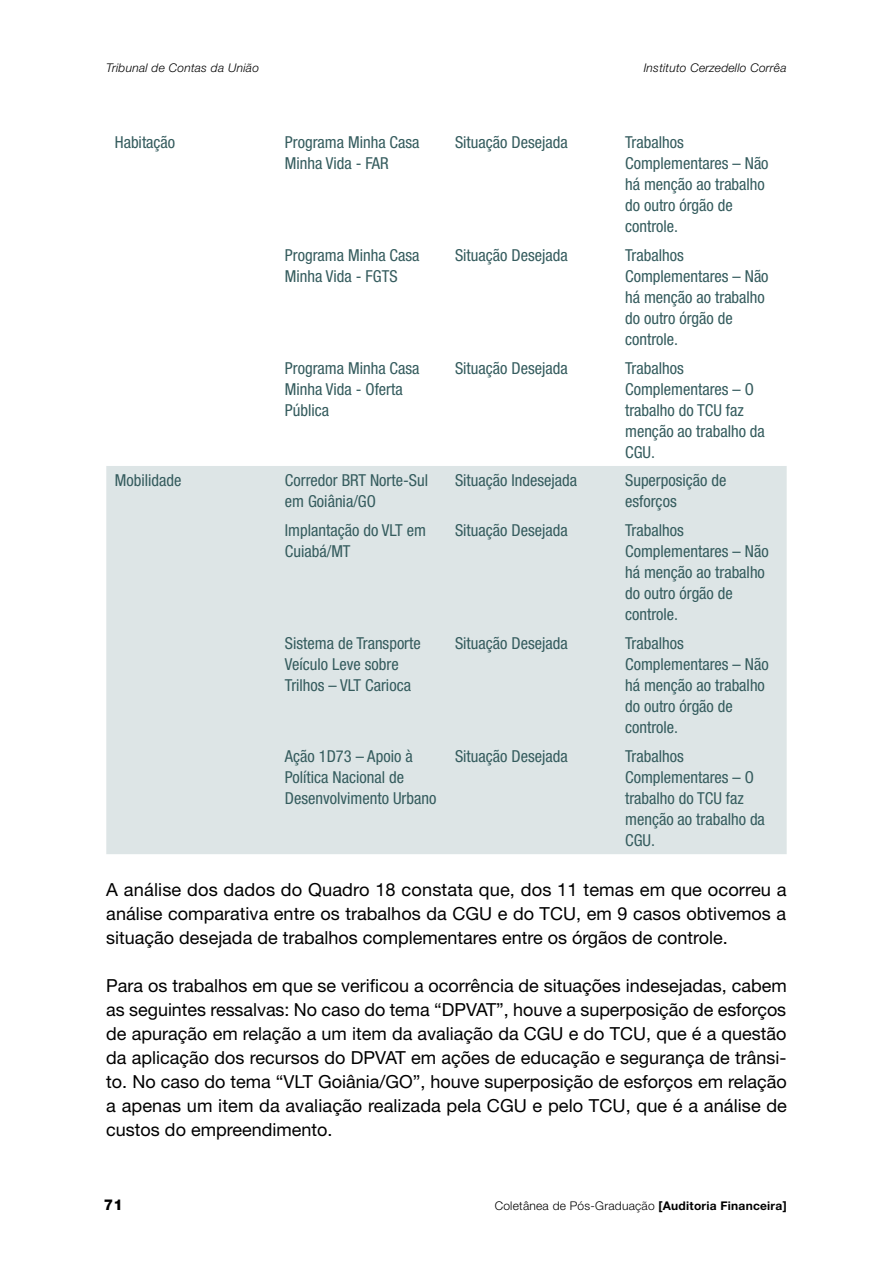
<style>
.page{position:relative;width:893px;height:1263px;background:#fff}
.page>*{position:absolute;margin:0;border:0;box-sizing:border-box;transform-origin:0 0}
.t1{font:18px/24px "Helvetica Neue LT Std";color:#000;text-align:justify}
.t2{font:condensed 16.5px/21px "Helvetica Neue LT Std";color:#355c5e}
.t3{font:800 15px "Helvetica Neue LT Std";color:#000}
.t4{font:italic 300 12px "Helvetica Neue LT Std";letter-spacing:.02em;color:#000}
.t5{font:300 12px "Helvetica Neue LT Std";letter-spacing:.02em;color:#000}
.s1{font-weight:700}
</style>
<div class="page">
<div style="left:106px;top:466px;width:681px;height:388px;background:#dde5e6"></div>
<p class="t4" style="left:106px;top:61px;width:154px">Tribunal de Contas da União</p>
<p class="t4" style="left:644px;top:61px;width:144px">Instituto Cerzedello Corrêa</p>
<p class="t2" style="left:115px;top:131px;width:62px">Habitação</p>
<p class="t2" style="left:285px;top:131px;width:136px">Programa Minha Casa<br>Minha Vida - FAR</p>
<p class="t2" style="left:455px;top:131px;width:114px">Situação Desejada</p>
<p class="t2" style="left:625px;top:131px;width:145px">Trabalhos<br>Complementares – Não há menção ao trabalho do outro órgão de controle.</p>
<p class="t2" style="left:285px;top:244px;width:136px">Programa Minha Casa<br>Minha Vida - FGTS</p>
<p class="t2" style="left:455px;top:244px;width:114px">Situação Desejada</p>
<p class="t2" style="left:625px;top:244px;width:145px">Trabalhos<br>Complementares – Não há menção ao trabalho do outro órgão de controle.</p>
<p class="t2" style="left:285px;top:357px;width:136px">Programa Minha Casa<br>Minha Vida - Oferta<br>Pública</p>
<p class="t2" style="left:455px;top:357px;width:114px">Situação Desejada</p>
<p class="t2" style="left:625px;top:357px;width:141px">Trabalhos<br>Complementares – O trabalho do TCU faz menção ao trabalho da<br>CGU.</p>
<p class="t2" style="left:115px;top:470px;width:68px">Mobilidade</p>
<p class="t2" style="left:285px;top:470px;width:145px">Corredor BRT Norte-Sul em Goiânia/GO</p>
<p class="t2" style="left:455px;top:470px;width:124px">Situação Indesejada</p>
<p class="t2" style="left:625px;top:470px;width:103px">Superposição de esforços</p>
<p class="t2" style="left:285px;top:520px;width:143px">Implantação do VLT em<br>Cuiabá/MT</p>
<p class="t2" style="left:455px;top:520px;width:114px">Situação Desejada</p>
<p class="t2" style="left:625px;top:520px;width:145px">Trabalhos<br>Complementares – Não há menção ao trabalho do outro órgão de controle.</p>
<p class="t2" style="left:285px;top:632px;width:137px">Sistema de Transporte<br>Veículo Leve sobre<br>Trilhos – VLT Carioca</p>
<p class="t2" style="left:455px;top:632px;width:114px">Situação Desejada</p>
<p class="t2" style="left:625px;top:632px;width:145px">Trabalhos<br>Complementares – Não há menção ao trabalho do outro órgão de controle.</p>
<p class="t2" style="left:285px;top:745px;width:153px">Ação 1D73 – Apoio à<br>Política Nacional de<br>Desenvolvimento Urbano</p>
<p class="t2" style="left:455px;top:745px;width:114px">Situação Desejada</p>
<p class="t2" style="left:625px;top:745px;width:141px">Trabalhos<br>Complementares – O trabalho do TCU faz menção ao trabalho da<br>CGU.</p>
<p class="t1" style="left:106px;top:877px;width:682px">A análise dos dados do Quadro 18 constata que, dos 11 temas em que ocorreu a análise comparativa entre os trabalhos da CGU e do TCU, em 9 casos obtivemos a situação desejada de trabalhos complementares entre os órgãos de controle.</p>
<p class="t1" style="left:106px;top:973px;width:682px">Para os trabalhos em que se verificou a ocorrência de situações indesejadas, cabem as seguintes ressalvas: No caso do tema “DPVAT”, houve a superposição de esforços de apuração em relação a um item da avaliação da CGU e do TCU, que é a questão da aplicação dos recursos do DPVAT em ações de educação e segurança de trânsi&shy;to. No caso do tema “VLT Goiânia/GO”, houve superposição de esforços em relação a apenas um item da avaliação realizada pela CGU e pelo TCU, que é a análise de custos do empreendimento.</p>
<p class="t3" style="left:104px;top:1195px;width:20px">71</p>
<p class="t5" style="left:495px;top:1198px;width:293px">Coletânea de Pós-Graduação <span class="s1">[Auditoria Financeira]</span></p>
</div>
